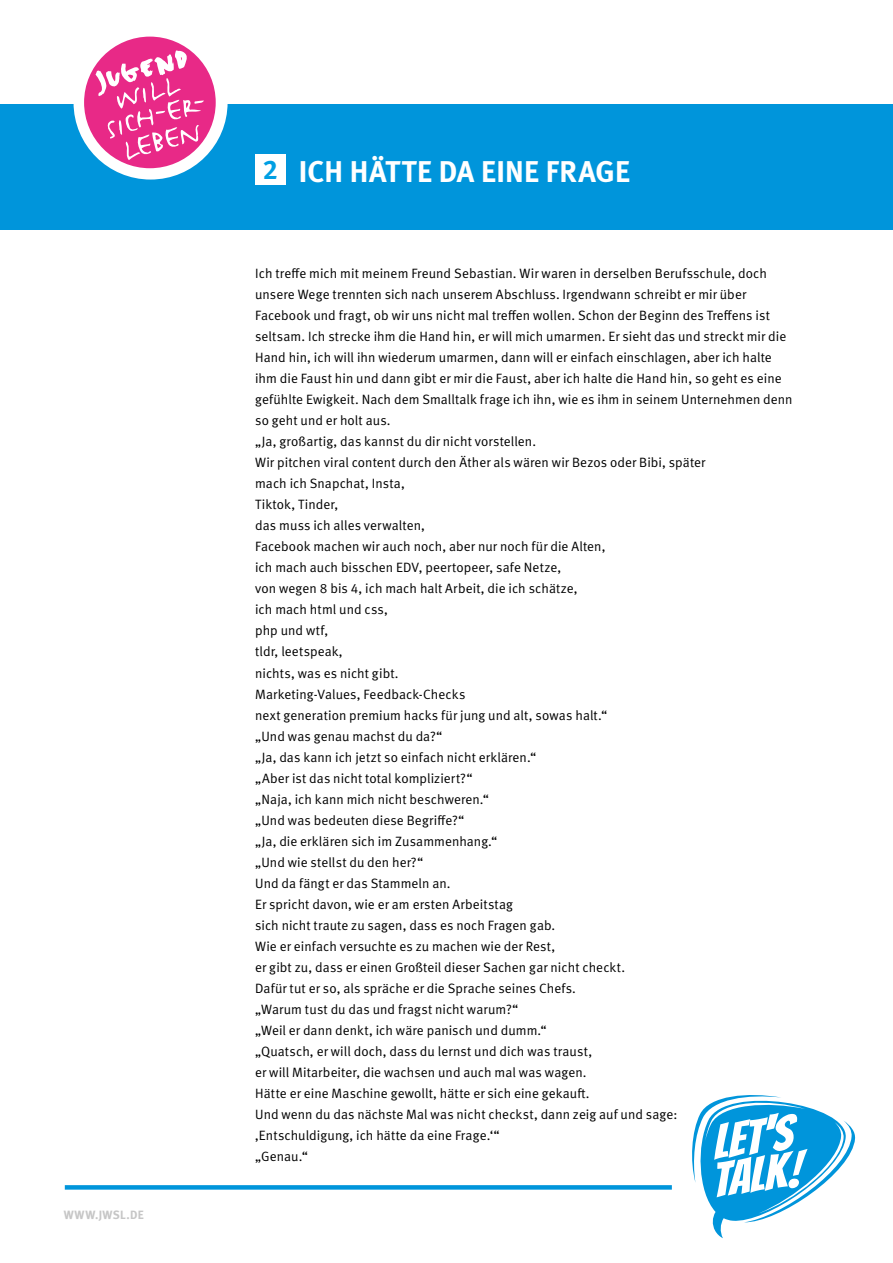
<style>
.page{position:relative;width:893px;height:1263px;background:#fff}
.page>*{position:absolute;margin:0;border:0;box-sizing:border-box;transform-origin:0 0}
.t1{font:700 30px "DGUV Meta";letter-spacing:.01em;color:#fff}
.t2{font:13.5px/21px "DGUV Meta";letter-spacing:.005em;color:#000}
.t3{font:700 12px "DGUV Meta";letter-spacing:.03em;color:#c6c6c6}
.s1{font-size:27px;color:#009fe3}
</style>
<div class="page">
<div style="left:65px;top:1185px;width:607px;height:5px;background:#0095db"></div>
<svg style="left:692px;top:1095px;width:164px;height:143px"></svg>
<div style="left:0;top:104px;width:893px;height:126px;background:#0095db"></div>
<div style="left:74px;top:26px;width:154px;height:154px;background:#fff;border-radius:50%"></div>
<div style="left:84px;top:37px;width:132px;height:131px;background:#e82987;border-radius:50%"></div>
<svg style="left:96px;top:50px;width:108px;height:110px"></svg>
<div style="left:255px;top:154px;width:31px;height:31px;background:#fff"></div>
<p class="t3" style="left:64px;top:1207px;width:81px">WWW.JWSL.DE</p>
<h1 class="t1" style="left:263px;top:153px;width:369px"><span class="s1">2</span> ICH HÄTTE DA EINE FRAGE</h1>
<p class="t2" style="left:255px;top:263px;width:539px">Ich treffe mich mit meinem Freund Sebastian. Wir waren in derselben Berufsschule, doch unsere Wege trennten sich nach unserem Abschluss. Irgendwann schreibt er mir über Facebook und fragt, ob wir uns nicht mal treffen wollen. Schon der Beginn des Treffens ist seltsam. Ich strecke ihm die Hand hin, er will mich umarmen. Er sieht das und streckt mir die Hand hin, ich will ihn wiederum umarmen, dann will er einfach einschlagen, aber ich halte ihm die Faust hin und dann gibt er mir die Faust, aber ich halte die Hand hin, so geht es eine gefühlte Ewigkeit. Nach dem Smalltalk frage ich ihn, wie es ihm in seinem Unternehmen denn so geht und er holt aus.<br>„Ja, großartig, das kannst du dir nicht vorstellen.<br>Wir pitchen viral content durch den Äther als wären wir Bezos oder Bibi, später<br>mach ich Snapchat, Insta,<br>Tiktok, Tinder,<br>das muss ich alles verwalten,<br>Facebook machen wir auch noch, aber nur noch für die Alten,<br>ich mach auch bisschen EDV, peertopeer, safe Netze,<br>von wegen 8 bis 4, ich mach halt Arbeit, die ich schätze,<br>ich mach html und css,<br>php und wtf,<br>tldr, leetspeak,<br>nichts, was es nicht gibt.<br>Marketing-Values, Feedback-Checks<br>next generation premium hacks für jung und alt, sowas halt.“<br>„Und was genau machst du da?“<br>„Ja, das kann ich jetzt so einfach nicht erklären.“<br>„Aber ist das nicht total kompliziert?“<br>„Naja, ich kann mich nicht beschweren.“<br>„Und was bedeuten diese Begriffe?“<br>„Ja, die erklären sich im Zusammenhang.“<br>„Und wie stellst du den her?“<br>Und da fängt er das Stammeln an.<br>Er spricht davon, wie er am ersten Arbeitstag<br>sich nicht traute zu sagen, dass es noch Fragen gab.<br>Wie er einfach versuchte es zu machen wie der Rest,<br>er gibt zu, dass er einen Großteil dieser Sachen gar nicht checkt.<br>Dafür tut er so, als spräche er die Sprache seines Chefs.<br>„Warum tust du das und fragst nicht warum?“<br>„Weil er dann denkt, ich wäre panisch und dumm.“<br>„Quatsch, er will doch, dass du lernst und dich was traust,<br>er will Mitarbeiter, die wachsen und auch mal was wagen.<br>Hätte er eine Maschine gewollt, hätte er sich eine gekauft.<br>Und wenn du das nächste Mal was nicht checkst, dann zeig auf und sage:<br>‚Entschuldigung, ich hätte da eine Frage.‘“<br>„Genau.“</p>
</div>
